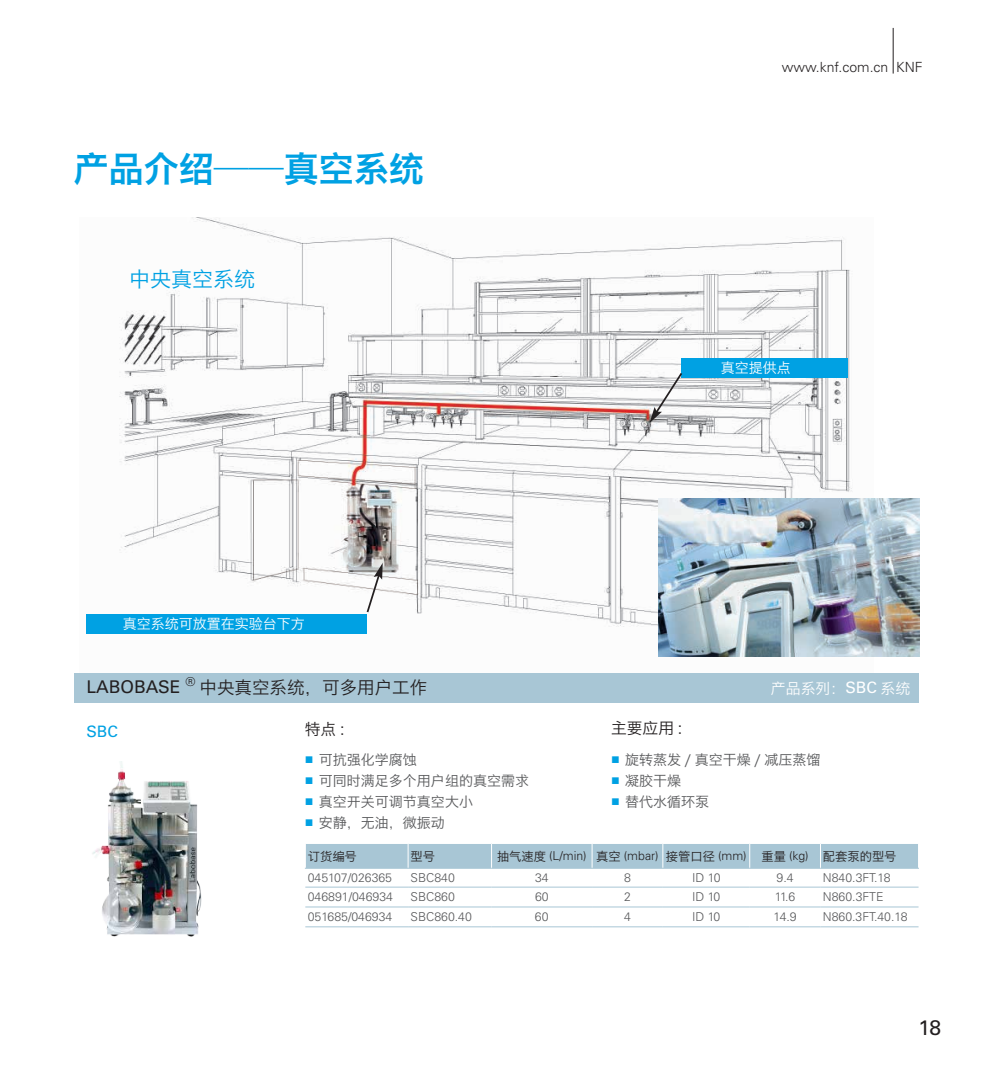
<style>
.page{position:relative;width:993px;height:1092px;background:#fff}
.page>*{position:absolute;margin:0;border:0;box-sizing:border-box;transform-origin:0 0}
.t1{font:35px "Hiragino Sans GB W6";color:#00a1e3}
.t2{font:21px "Hiragino Sans GB W3";color:#00a1e3}
.t3{font:21px "Univers LT Std";color:#231f20}
.t4{font:17.5px "Hiragino Sans GB W3";color:#231f20}
.t5{font:15.75px "Hiragino Sans GB W3";color:#231f20}
.t6{font:15.75px "Univers LT Std";color:#00a1e3}
.t7{font:14.88px "Hiragino Sans GB W3";color:#fff}
.t8{font:14px "Hiragino Sans GB W3";color:#57585a}
.t9{font:14px "Hiragino Sans GB W3";color:#fff}
.t10{font:300 14px "Univers LT Std";color:#231f20}
.t11{font:300 12.25px "Univers LT Std";color:#57585a}
.t12{font:300 12.25px "Univers LT Std";color:#231f20}
.t13{font:12.25px "Hiragino Sans GB W3";color:#231f20}
.s1{font-family:"Univers LT Std"}
.s2{font-family:"Univers LT Std";font-size:15.75px}
.s3{font-size:8.75px;color:#00a1e3}
.s4{font-family:"Hiragino Sans GB W3";font-weight:400}
</style>
<div class="page">
<hr style="left:892px;top:28px;width:1px;height:46px;background:#231f20">
<img style="left:86px;top:217px;width:787px;height:440px">
<img style="left:658px;top:498px;width:260px;height:158px">
<div style="left:86px;top:614px;width:281px;height:19px;background:#00a1e3"></div>
<svg style="left:365px;top:562px;width:17px;height:52px"></svg>
<div style="left:680px;top:358px;width:167px;height:19px;background:#00a1e3"></div>
<svg style="left:649px;top:371px;width:34px;height:52px"></svg>
<div style="left:74px;top:673px;width:843px;height:30px;background:#a8c6d5"></div>
<img style="left:92px;top:761px;width:110px;height:176px">
<div style="left:306px;top:843px;width:612px;height:24px;background:#a8c6d5"></div>
<hr style="left:305px;top:867px;width:103px;height:1px;background:#a8c6d5">
<hr style="left:408px;top:867px;width:83px;height:1px;background:#a8c6d5">
<hr style="left:491px;top:867px;width:101px;height:1px;background:#a8c6d5">
<hr style="left:592px;top:867px;width:70px;height:1px;background:#a8c6d5">
<hr style="left:662px;top:867px;width:87px;height:1px;background:#a8c6d5">
<hr style="left:749px;top:867px;width:71px;height:1px;background:#a8c6d5">
<hr style="left:820px;top:867px;width:98px;height:1px;background:#a8c6d5">
<hr style="left:305px;top:886px;width:103px;height:1px;background:#a8c6d5">
<hr style="left:408px;top:886px;width:83px;height:1px;background:#a8c6d5">
<hr style="left:491px;top:886px;width:101px;height:1px;background:#a8c6d5">
<hr style="left:592px;top:886px;width:70px;height:1px;background:#a8c6d5">
<hr style="left:662px;top:886px;width:87px;height:1px;background:#a8c6d5">
<hr style="left:749px;top:886px;width:71px;height:1px;background:#a8c6d5">
<hr style="left:820px;top:886px;width:98px;height:1px;background:#a8c6d5">
<hr style="left:305px;top:906px;width:103px;height:1px;background:#a8c6d5">
<hr style="left:408px;top:906px;width:83px;height:1px;background:#a8c6d5">
<hr style="left:491px;top:906px;width:101px;height:1px;background:#a8c6d5">
<hr style="left:592px;top:906px;width:70px;height:1px;background:#a8c6d5">
<hr style="left:662px;top:906px;width:87px;height:1px;background:#a8c6d5">
<hr style="left:749px;top:906px;width:71px;height:1px;background:#a8c6d5">
<hr style="left:820px;top:906px;width:98px;height:1px;background:#a8c6d5">
<hr style="left:305px;top:926px;width:103px;height:1px;background:#a8c6d5">
<hr style="left:408px;top:926px;width:83px;height:1px;background:#a8c6d5">
<hr style="left:491px;top:926px;width:101px;height:1px;background:#a8c6d5">
<hr style="left:592px;top:926px;width:70px;height:1px;background:#a8c6d5">
<hr style="left:662px;top:926px;width:87px;height:1px;background:#a8c6d5">
<hr style="left:749px;top:926px;width:71px;height:1px;background:#a8c6d5">
<hr style="left:820px;top:926px;width:98px;height:1px;background:#a8c6d5">
<h1 class="t1" style="left:74px;top:146px;width:352px">产品介绍——真空系统</h1>
<h2 class="t2" style="left:129px;top:265px;width:128px">中央真空系统</h2>
<p class="t9" style="left:123px;top:615px;width:183px">真空系统可放置在实验台下方</p>
<p class="t10" style="left:781px;top:59px;width:142px">www.knf.com.cn KNF</p>
<p class="t9" style="left:720px;top:359px;width:71px">真空提供点</p>
<h3 class="t4" style="left:86px;top:676px;width:342px"><span class="s1">LABOBASE</span> <sup>®</sup> 中央真空系统，可多用户工作</h3>
<p class="t7" style="left:770px;top:679px;width:141px">产品系列：<span class="s2">SBC</span> 系统</p>
<p class="t5" style="left:305px;top:719px;width:41px">特点 :</p>
<p class="t8" style="left:305px;top:750px;width:113px"><span class="s3">■</span> 可抗强化学腐蚀</p>
<p class="t8" style="left:305px;top:771px;width:225px"><span class="s3">■</span> 可同时满足多个用户组的真空需求</p>
<p class="t8" style="left:305px;top:792px;width:169px"><span class="s3">■</span> 真空开关可调节真空大小</p>
<p class="t8" style="left:305px;top:813px;width:141px"><span class="s3">■</span> 安静，无油，微振动</p>
<p class="t5" style="left:611px;top:718px;width:72px">主要应用 :</p>
<p class="t8" style="left:611px;top:750px;width:211px"><span class="s3">■</span> 旋转蒸发 / 真空干燥 / 减压蒸馏</p>
<p class="t8" style="left:611px;top:771px;width:71px"><span class="s3">■</span> 凝胶干燥</p>
<p class="t8" style="left:611px;top:792px;width:99px"><span class="s3">■</span> 替代水循环泵</p>
<p class="t6" style="left:86px;top:721px;width:33px">SBC</p>
<p class="t13" style="left:308px;top:848px;width:50px">订货编号</p>
<p class="t13" style="left:410px;top:848px;width:26px">型号</p>
<p class="t12" style="left:497px;top:848px;width:401px"><span class="s4">抽气速度</span> (L/min) <span class="s4">真空</span> (mbar) <span class="s4">接管口径</span> (mm) <span class="s4">重量</span> (kg) <span class="s4">配套泵的型号</span></p>
<p class="t11" style="left:308px;top:869px;width:86px">045107/026365</p>
<p class="t11" style="left:410px;top:869px;width:46px">SBC840</p>
<p class="t11" style="left:535px;top:869px;width:15px">34</p>
<p class="t11" style="left:624px;top:869px;width:8px">8</p>
<p class="t11" style="left:691px;top:869px;width:30px">ID 10</p>
<p class="t11" style="left:776px;top:869px;width:19px">9.4</p>
<p class="t11" style="left:822px;top:869px;width:69px">N840.3FT.18</p>
<p class="t11" style="left:308px;top:889px;width:87px">046891/046934</p>
<p class="t11" style="left:410px;top:889px;width:46px">SBC860</p>
<p class="t11" style="left:535px;top:889px;width:15px">60</p>
<p class="t11" style="left:624px;top:889px;width:8px">2</p>
<p class="t11" style="left:691px;top:889px;width:30px">ID 10</p>
<p class="t11" style="left:774px;top:889px;width:22px">11.6</p>
<p class="t11" style="left:822px;top:889px;width:62px">N860.3FTE</p>
<p class="t11" style="left:308px;top:909px;width:86px">051685/046934</p>
<p class="t11" style="left:410px;top:909px;width:63px">SBC860.40</p>
<p class="t11" style="left:535px;top:909px;width:15px">60</p>
<p class="t11" style="left:623px;top:909px;width:8px">4</p>
<p class="t11" style="left:691px;top:909px;width:30px">ID 10</p>
<p class="t11" style="left:773px;top:909px;width:25px">14.9</p>
<p class="t11" style="left:822px;top:909px;width:86px">N860.3FT.40.18</p>
<h2 class="t3" style="left:918px;top:1014px;width:24px">18</h2>
</div>
